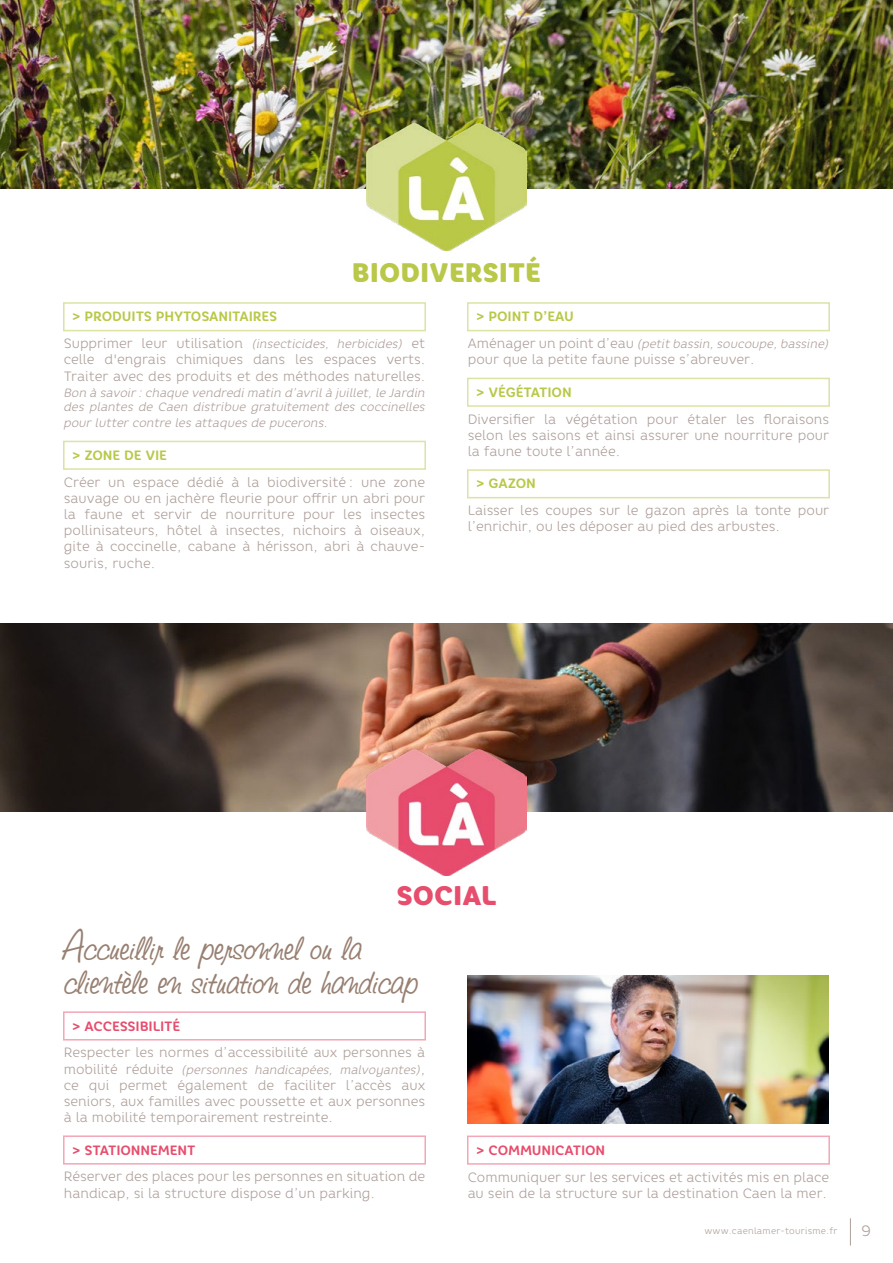
<style>
.page{position:relative;width:893px;height:1263px;background:#fff}
.page>*{position:absolute;margin:0;border:0;box-sizing:border-box;transform-origin:0 0}
.t1{font:45px/34.5px "Studio Script ITC Std";letter-spacing:-.02em;color:#988072}
.t2{font:900 26.7px "Core Rhino 85";color:#b9c848}
.t3{font:900 26.7px "Core Rhino 85";color:#e74d6d}
.t4{font:300 15px "Core Rhino 35";color:#ae9f9a}
.t5{font:300 13.5px/16.2px "Core Rhino 35";color:#ae9f9a;text-align:justify}
.t6{font:700 13.5px "Core Rhino 65";letter-spacing:-.01em;color:#b9c848}
.t7{font:700 13.5px "Core Rhino 65";letter-spacing:-.01em;color:#e74d6d}
.t8{font:italic 300 12px/14.4px "Core Rhino 35";color:#ae9f9a}
.t9{font:300 9px "Core Rhino 35";letter-spacing:.025em;color:#ae9f9a}
.s1{font-style:italic;font-size:12px}
.s2{font-style:normal;font-size:13.5px}
</style>
<div class="page">
<svg style="left:850px;top:1218px;width:1px;height:27px"></svg>
<div style="left:63px;top:302px;width:363px;height:29px;border:2px solid #dce3a3"></div>
<div style="left:63px;top:441px;width:363px;height:29px;border:2px solid #dce3a3"></div>
<div style="left:467px;top:302px;width:363px;height:29px;border:2px solid #dce3a3"></div>
<div style="left:467px;top:378px;width:363px;height:29px;border:2px solid #dce3a3"></div>
<div style="left:467px;top:469px;width:363px;height:29px;border:2px solid #dce3a3"></div>
<div style="left:63px;top:1011px;width:363px;height:29px;border:2px solid #f3a6b6"></div>
<div style="left:63px;top:1135px;width:363px;height:29px;border:2px solid #f3a6b6"></div>
<div style="left:467px;top:1135px;width:363px;height:30px;border:2px solid #f3a6b6"></div>
<img style="left:0;top:0;width:893px;height:188px">
<img style="left:0;top:623px;width:893px;height:189px">
<img style="left:367px;top:124px;width:159px;height:126px">
<img style="left:367px;top:750px;width:159px;height:126px">
<img style="left:467px;top:975px;width:362px;height:148px">
<h2 class="t2" style="left:352px;top:255px;width:191px">BIODIVERSITÉ</h2>
<p class="t6" style="left:72px;top:308px;width:206px">&gt; PRODUITS PHYTOSANITAIRES</p>
<p class="t5" style="left:64px;top:335px;width:363px">Supprimer leur utilisation <span class="s1">(insecticides, herbicides)</span> et celle d'engrais chimiques dans les espaces verts.<br>Traiter avec des produits et des méthodes naturelles.</p>
<p class="t8" style="left:64px;top:385px;width:363px">Bon à savoir : chaque vendredi matin d’avril à juillet, le Jardin des plantes de Caen distribue gratuitement des coccinelles</p>
<p class="t8" style="left:64px;top:416px;width:266px">pour lutter contre les attaques de pucerons.</p>
<p class="t6" style="left:72px;top:446px;width:96px">&gt; ZONE DE VIE</p>
<p class="t5" style="left:64px;top:474px;width:363px">Créer un espace dédié à la biodiversité : une zone sauvage ou en jachère fleurie pour offrir un abri pour la faune et servir de nourriture pour les insectes pollinisateurs, hôtel à insectes, nichoirs à oiseaux, gite à coccinelle, cabane à hérisson, abri à chauve&shy;souris, ruche.</p>
<p class="t6" style="left:476px;top:308px;width:99px">&gt; POINT D’EAU</p>
<p class="t8" style="left:468px;top:337px;width:363px"><span class="s2">Aménager un point d’eau</span> (petit bassin, soucoupe, bassine)</p>
<p class="t5" style="left:468px;top:351px;width:288px">pour que la petite faune puisse s’abreuver.</p>
<p class="t6" style="left:476px;top:383px;width:97px">&gt; VÉGÉTATION</p>
<p class="t5" style="left:468px;top:411px;width:363px">Diversifier la végétation pour étaler les floraisons selon les saisons et ainsi assurer une nourriture pour la faune toute l’année.</p>
<p class="t6" style="left:476px;top:475px;width:61px">&gt; GAZON</p>
<p class="t5" style="left:468px;top:502px;width:363px">Laisser les coupes sur le gazon après la tonte pour l’enrichir, ou les déposer au pied des arbustes.</p>
<h2 class="t3" style="left:397px;top:878px;width:101px">SOCIAL</h2>
<h1 class="t1" style="left:64px;top:927px;width:356px">Accueillir le personnel ou la clientèle en situation de handicap</h1>
<p class="t7" style="left:72px;top:1017px;width:110px">&gt; ACCESSIBILITÉ</p>
<p class="t5" style="left:64px;top:1044px;width:363px">Respecter les normes d’accessibilité aux personnes à</p>
<p class="t8" style="left:64px;top:1062px;width:363px"><span class="s2">mobilité réduite</span> (personnes handicapées, malvoyantes)<span class="s2">,</span></p>
<p class="t5" style="left:64px;top:1077px;width:363px">ce qui permet également de faciliter l’accès aux seniors, aux familles avec poussette et aux personnes à la mobilité temporairement restreinte.</p>
<p class="t7" style="left:72px;top:1141px;width:125px">&gt; STATIONNEMENT</p>
<p class="t5" style="left:64px;top:1168px;width:363px">Réserver des places pour les personnes en situation de handicap, si la structure dispose d’un parking.</p>
<p class="t7" style="left:476px;top:1141px;width:131px">&gt; COMMUNICATION</p>
<p class="t5" style="left:468px;top:1168px;width:363px">Communiquer sur les services et activités mis en place au sein de la structure sur la destination Caen la mer.</p>
<p class="t9" style="left:704px;top:1225px;width:134px">www.caenlamer-tourisme.fr</p>
<p class="t4" style="left:861px;top:1221px;width:11px">9</p>
</div>
